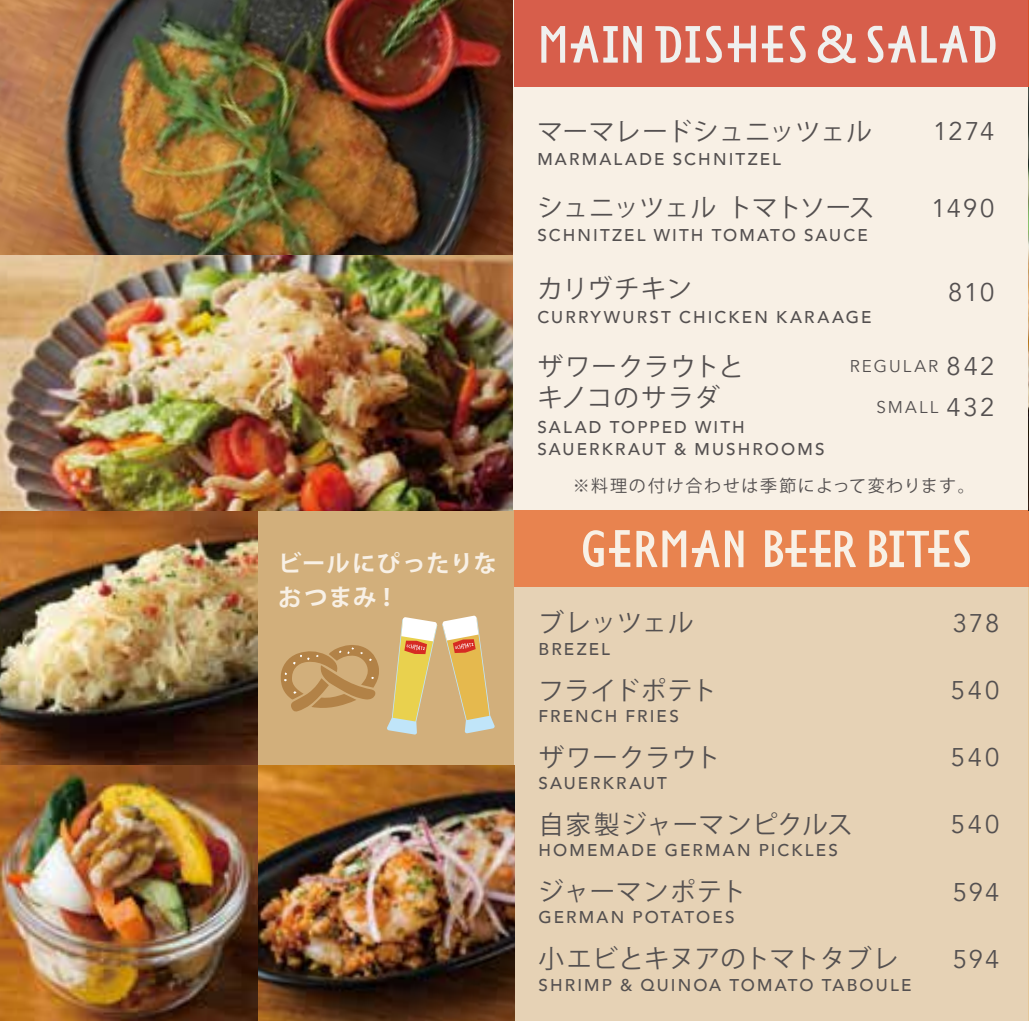
<style>
.page{position:relative;width:1029px;height:1021px;background:#fff}
.page>*{position:absolute;margin:0;border:0;box-sizing:border-box;transform-origin:0 0}
.t1{font:51px "Schmatz Font";letter-spacing:.015em;color:#f8f0e5}
.t2{font:25.5px/30.9px "Koz Go Pr 6 N";letter-spacing:.015em;color:#545050}
.t3{font:25.5px "Avenir";letter-spacing:.08em;color:#545050}
.t4{font:25.5px "Koz Go Pr 6 N";letter-spacing:-.02em;color:#545050}
.t5{font:700 23.4px/34.5px "Koz Go Pr 6 N";letter-spacing:.05em;color:#f8f0e5}
.t6{font:500 17.1px/22.5px "Avenir";letter-spacing:.125em;color:#545050}
.t7{font:17.1px "Koz Go Pr 6 N";letter-spacing:.095em;color:#545050}
.t8{font:17.1px "Avenir";letter-spacing:.125em;color:#545050}
.s1{font-size:25.5px}
</style>
<div class="page">
<div style="left:0;top:0;width:1029px;height:1020px;background:#f8f0e5"></div>
<div style="left:245px;top:510px;width:269px;height:268px;background:#d2af7b"></div>
<div style="left:514px;top:510px;width:515px;height:510px;background:#e6d2b5"></div>
<div style="left:514px;top:510px;width:514px;height:77px;background:#e8834f"></div>
<div style="left:514px;top:0;width:514px;height:87px;background:#d75e4b"></div>
<img style="left:0;top:510px;width:257px;height:255px">
<img style="left:0;top:765px;width:514px;height:255px">
<img style="left:0;top:0;width:513px;height:510px">
<img style="left:0;top:211px;width:1px;height:299px">
<img style="left:1028px;top:87px;width:1px;height:423px">
<svg style="left:541px;top:26px;width:24px;height:37px"></svg>
<svg style="left:571px;top:26px;width:71px;height:37px"></svg>
<svg style="left:655px;top:26px;width:45px;height:37px"></svg>
<svg style="left:706px;top:26px;width:16px;height:37px"></svg>
<svg style="left:728px;top:26px;width:28px;height:36px"></svg>
<svg style="left:762px;top:26px;width:21px;height:36px"></svg>
<svg style="left:790px;top:26px;width:16px;height:37px"></svg>
<svg style="left:818px;top:25px;width:38px;height:38px"></svg>
<svg style="left:868px;top:26px;width:128px;height:37px"></svg>
<svg style="left:281px;top:645px;width:98px;height:67px"></svg>
<svg style="left:387px;top:615px;width:108px;height:119px"></svg>
<h3 class="t5" style="left:278px;top:546px;width:220px">ビールにぴったりなおつまみ！</h3>
<h2 class="t2" style="left:537px;top:117px;width:336px">マーマレードシュニッツェル</h2>
<p class="t6" style="left:537px;top:146px;width:245px">MARMALADE SCHNITZEL</p>
<h2 class="t4" style="left:537px;top:194px;width:339px">シュニッツェル トマトソース</h2>
<p class="t6" style="left:537px;top:223px;width:332px">SCHNITZEL WITH TOMATO SAUCE</p>
<h2 class="t2" style="left:537px;top:273px;width:156px">カリヴチキン</h2>
<p class="t6" style="left:537px;top:304px;width:336px">CURRYWURST CHICKEN KARAAGE</p>
<h2 class="t3" style="left:933px;top:116px;width:63px">1274</h2>
<h2 class="t3" style="left:931px;top:193px;width:65px">1490</h2>
<h2 class="t3" style="left:948px;top:277px;width:48px">810</h2>
<h2 class="t2" style="left:537px;top:351px;width:208px">ザワークラウトとキノコのサラダ</h2>
<p class="t6" style="left:537px;top:414px;width:289px">SALAD TOPPED WITH<br>SAUERKRAUT &amp; MUSHROOMS</p>
<p class="t8" style="left:850px;top:356px;width:146px">REGULAR <span class="s1">842</span></p>
<p class="t8" style="left:876px;top:396px;width:119px">SMALL <span class="s1">432</span></p>
<p class="t7" style="left:573px;top:476px;width:403px">※料理の付け合わせは季節によって変わります。</p>
<h1 class="t1" style="left:580px;top:527px;width:395px">GERMAN BEER BITES</h1>
<h2 class="t2" style="left:539px;top:608px;width:157px">ブレッツェル</h2>
<p class="t6" style="left:539px;top:636px;width:73px">BREZEL</p>
<h2 class="t2" style="left:539px;top:675px;width:180px">フライドポテト</h2>
<p class="t6" style="left:539px;top:703px;width:142px">FRENCH FRIES</p>
<h2 class="t2" style="left:539px;top:742px;width:184px">ザワークラウト</h2>
<p class="t6" style="left:539px;top:770px;width:130px">SAUERKRAUT</p>
<h2 class="t2" style="left:539px;top:809px;width:316px">自家製ジャーマンピクルス</h2>
<p class="t6" style="left:539px;top:838px;width:301px">HOMEMADE GERMAN PICKLES</p>
<h2 class="t2" style="left:539px;top:877px;width:209px">ジャーマンポテト</h2>
<p class="t6" style="left:539px;top:905px;width:197px">GERMAN POTATOES</p>
<h2 class="t2" style="left:539px;top:944px;width:361px">小エビとキヌアのトマトタブレ</h2>
<p class="t6" style="left:539px;top:972px;width:374px">SHRIMP &amp; QUINOA TOMATO TABOULE</p>
<h2 class="t3" style="left:953px;top:607px;width:48px">378</h2>
<h2 class="t3" style="left:951px;top:675px;width:50px">540</h2>
<h2 class="t3" style="left:951px;top:742px;width:50px">540</h2>
<h2 class="t3" style="left:951px;top:809px;width:50px">540</h2>
<h2 class="t3" style="left:953px;top:876px;width:48px">594</h2>
<h2 class="t3" style="left:953px;top:943px;width:48px">594</h2>
</div>
